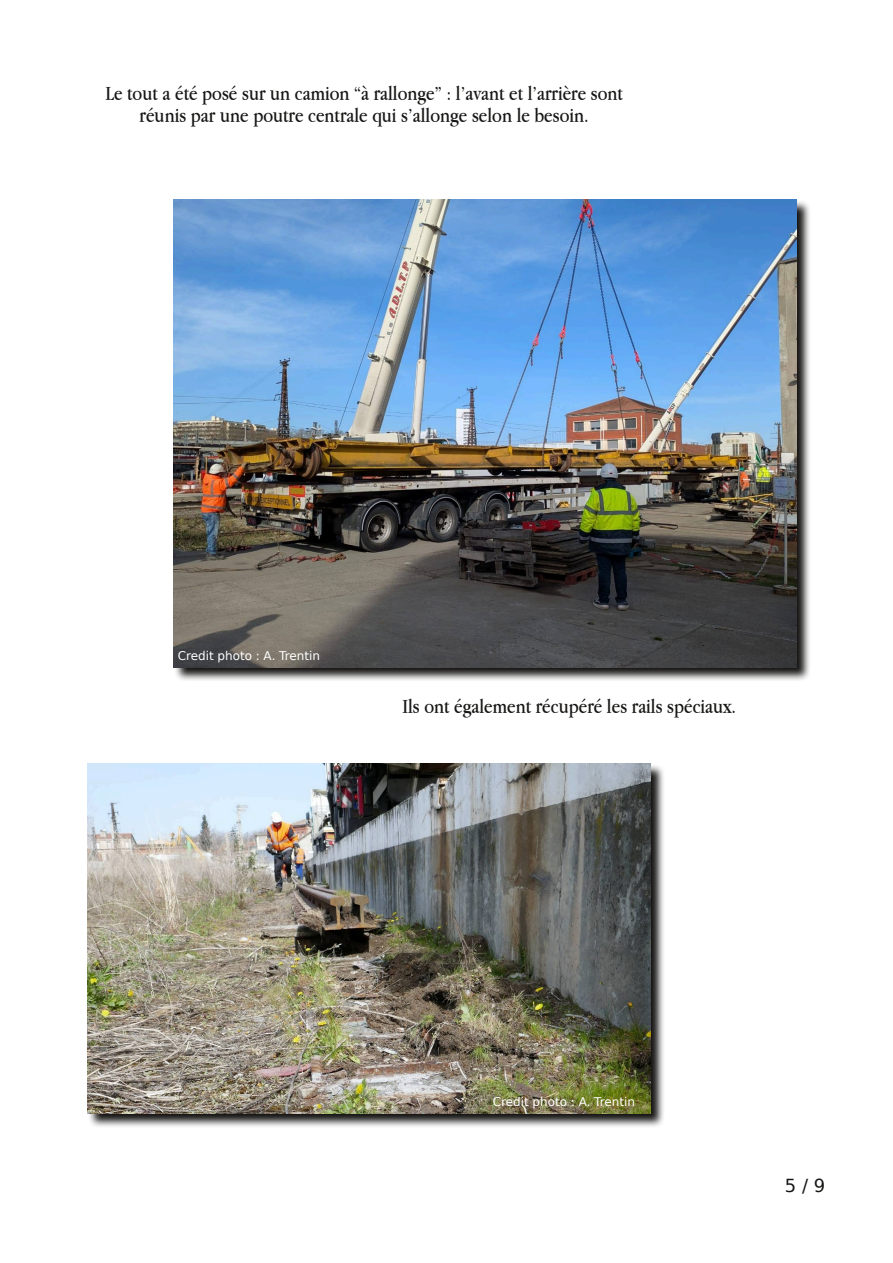
<style>
.page{position:relative;width:893px;height:1263px;background:#fff}
.page>*{position:absolute;margin:0;border:0;box-sizing:border-box;transform-origin:0 0}
.t1{font:21px/22.5px "Apple Garamond";color:#171615;text-align:center}
.t2{font:18px "DejaVu Sans";color:#171615}
.t3{font:12px "DejaVu Sans";letter-spacing:-.005em;color:#fff}
</style>
<div class="page">
<svg style="left:173px;top:200px;width:637px;height:480px;background:#7c7c7b"></svg>
<img style="left:173px;top:200px;width:623px;height:467px">
<svg style="left:87px;top:765px;width:577px;height:362px;background:#81817f"></svg>
<img style="left:87px;top:764px;width:564px;height:349px">
<p class="t1" style="left:105px;top:82px;width:519px">Le tout a été posé sur un camion “à rallonge” : l’avant et l’arrière sont réunis par une poutre centrale qui s’allonge selon le besoin.</p>
<p class="t3" style="left:178px;top:645px;width:144px">Credit photo : A. Trentin</p>
<p class="t1" style="left:402px;top:694px;width:335px">Ils ont également récupéré les rails spéciaux.</p>
<p class="t3" style="left:493px;top:1091px;width:144px">Credit photo : A. Trentin</p>
<p class="t2" style="left:785px;top:1170px;width:42px">5 / 9</p>
</div>
